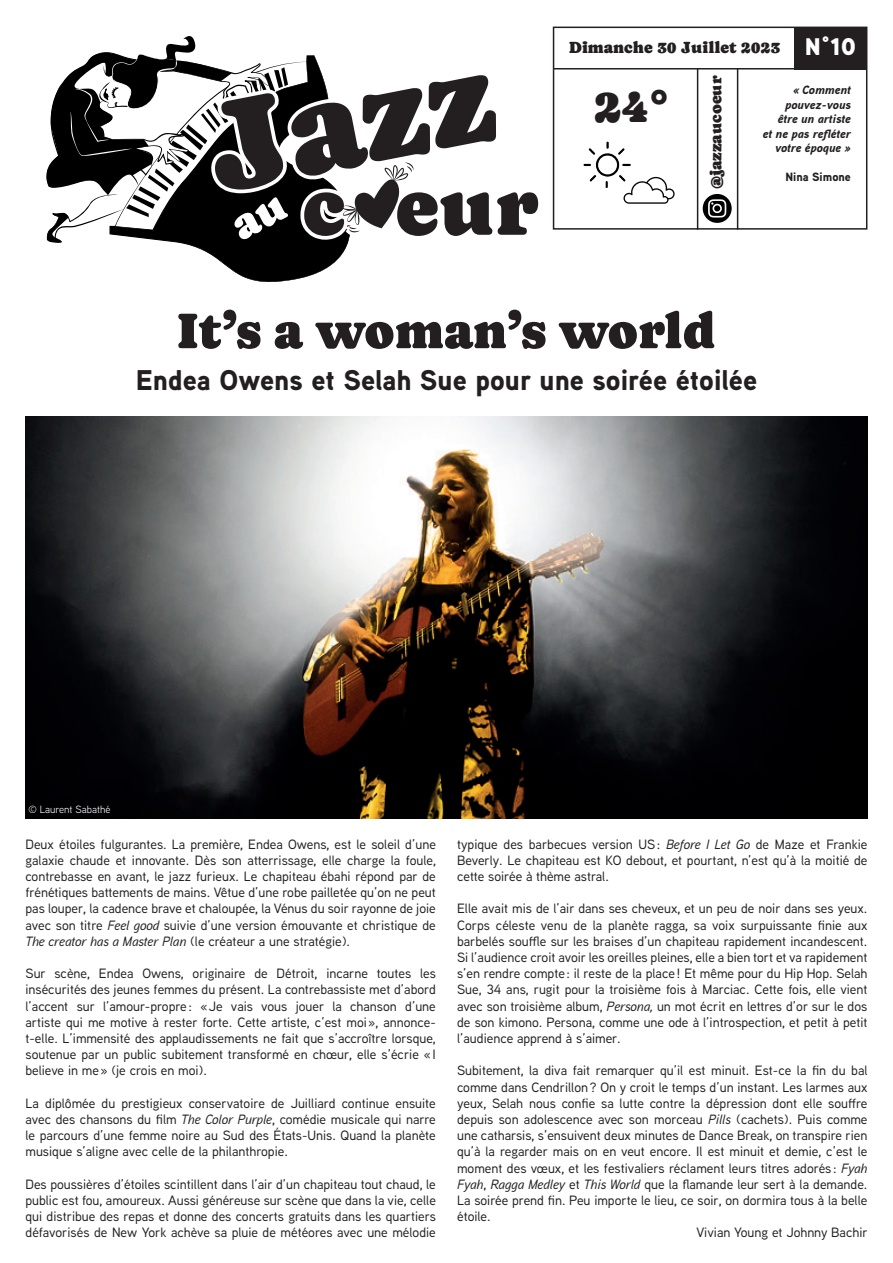
<style>
.page{position:relative;width:893px;height:1263px;background:#fff}
.page>*{position:absolute;margin:0;border:0;box-sizing:border-box;transform-origin:0 0}
.t1{font:51px "Caprasimo";color:#231f20}
.t2{font:46.5px "Caprasimo";color:#231f20}
.t3{font:900 28.5px "Aaux Next";color:#231f20}
.t4{font:16.5px "Caprasimo";color:#231f20}
.t5{font:500 13.5px/16.2px "Aaux Next";color:#231f20;text-align:justify}
.t6{font:italic 900 12px/14.4px "Aaux Next";color:#231f20;text-align:right}
.t7{font:900 12px "Aaux Next";color:#231f20}
.t8{font:10.5px "Aaux Next";color:#fff}
.s1{font-family:"Aaux Next";font-weight:900;font-size:24px;color:#fff}
.s2{font-style:italic}
</style>
<div class="page">
<img style="left:26px;top:416px;width:841px;height:402px">
<div style="left:553px;top:27px;width:314px;height:203px;border:2px solid #231f20"></div>
<hr style="left:554px;top:68px;width:313px;height:2px;background:#231f20">
<svg style="left:46px;top:36px;width:493px;height:246px"></svg>
<div style="left:794px;top:27px;width:73px;height:43px;background:#231f20"></div>
<div style="left:703px;top:194px;width:29px;height:29px;background:#000001;border-radius:50%"></div>
<svg style="left:708px;top:199px;width:18px;height:19px"></svg>
<hr style="left:737px;top:69px;width:1px;height:161px;background:#231f20">
<hr style="left:697px;top:69px;width:1px;height:161px;background:#231f20">
<img style="left:583px;top:141px;width:48px;height:47px">
<svg style="left:623px;top:177px;width:52px;height:27px"></svg>
<p class="t4" style="left:569px;top:38px;width:289px">Dimanche 30 Juillet 2023 <span class="s1">N°10</span></p>
<p class="t4" style="left:706px;top:189px;width:115px;rotate:-90deg">@jazzaucoeur</p>
<p class="t6" style="left:763px;top:83px;width:90px">« Comment pouvez-vous être un artiste<br>et ne pas refléter votre époque »</p>
<h2 class="t2" style="left:593px;top:78px;width:77px">24°</h2>
<p class="t7" style="left:785px;top:168px;width:67px">Nina Simone</p>
<h1 class="t1" style="left:177px;top:300px;width:540px">It’s a woman’s world</h1>
<h3 class="t3" style="left:136px;top:360px;width:623px">Endea Owens et Selah Sue pour une soirée étoilée</h3>
<p class="t8" style="left:28px;top:802px;width:84px">© Laurent Sabathé</p>
<p class="t5" style="left:26px;top:835px;width:412px">Deux étoiles fulgurantes. La première, Endea Owens, est le soleil d’une galaxie chaude et innovante. Dès son atterrissage, elle charge la foule, contrebasse en avant, le jazz furieux. Le chapiteau ébahi répond par de frénétiques battements de mains. Vêtue d’une robe pailletée qu’on ne peut pas louper, la cadence brave et chaloupée, la Vénus du soir rayonne de joie avec son titre <span class="s2">Feel good</span> suivie d’une version émouvante et christique de <span class="s2">The creator has a Master Plan</span> (le créateur a une stratégie).</p>
<p class="t5" style="left:26px;top:965px;width:412px">Sur scène, Endea Owens, originaire de Détroit, incarne toutes les insécurités des jeunes femmes du présent. La contrebassiste met d’abord l’accent sur l’amour-propre : «Je vais vous jouer la chanson d’une artiste qui me motive à rester forte. Cette artiste, c’est moi», annonce&shy;t-elle. L’immensité des applaudissements ne fait que s’accroître lorsque, soutenue par un public subitement transformé en chœur, elle s’écrie «I believe in me» (je crois en moi).</p>
<p class="t5" style="left:26px;top:1095px;width:412px">La diplômée du prestigieux conservatoire de Juilliard continue ensuite avec des chansons du film <span class="s2">The Color Purple</span>, comédie musicale qui narre le parcours d’une femme noire au Sud des États-Unis. Quand la planète musique s’aligne avec celle de la philanthropie.</p>
<p class="t5" style="left:26px;top:1176px;width:412px">Des poussières d’étoiles scintillent dans l’air d’un chapiteau tout chaud, le public est fou, amoureux. Aussi généreuse sur scène que dans la vie, celle qui distribue des repas et donne des concerts gratuits dans les quartiers défavorisés de New York achève sa pluie de météores avec une mélodie</p>
<p class="t5" style="left:457px;top:835px;width:412px">typique des barbecues version US: <span class="s2">Before I Let Go</span> de Maze et Frankie Beverly. Le chapiteau est KO debout, et pourtant, n’est qu’à la moitié de cette soirée à thème astral.</p>
<p class="t5" style="left:457px;top:900px;width:412px">Elle avait mis de l’air dans ses cheveux, et un peu de noir dans ses yeux.<br>Corps céleste venu de la planète ragga, sa voix surpuissante finie aux barbelés souffle sur les braises d’un chapiteau rapidement incandescent.<br>Si l’audience croit avoir les oreilles pleines, elle a bien tort et va rapidement s’en rendre compte : il reste de la place ! Et même pour du Hip Hop. Selah Sue, 34 ans, rugit pour la troisième fois à Marciac. Cette fois, elle vient avec son troisième album, <span class="s2">Persona,</span> un mot écrit en lettres d’or sur le dos de son kimono. Persona, comme une ode à l’introspection, et petit à petit l’audience apprend à s’aimer.</p>
<p class="t5" style="left:457px;top:1062px;width:412px">Subitement, la diva fait remarquer qu’il est minuit. Est-ce la fin du bal</p>
<p class="t5" style="left:457px;top:1078px;width:412px">comme dans Cendrillon? On y croit le temps d’un instant. Les larmes aux</p>
<p class="t5" style="left:457px;top:1095px;width:412px">yeux, Selah nous confie sa lutte contre la dépression dont elle souffre</p>
<p class="t5" style="left:457px;top:1111px;width:412px">depuis son adolescence avec son morceau <span class="s2">Pills</span> (cachets). Puis comme</p>
<p class="t5" style="left:457px;top:1127px;width:412px">une catharsis, s’ensuivent deux minutes de Dance Break, on transpire rien</p>
<p class="t5" style="left:457px;top:1143px;width:412px">qu’à la regarder mais on en veut encore. Il est minuit et demie, c’est le</p>
<p class="t5" style="left:457px;top:1159px;width:412px">moment des vœux, et les festivaliers réclament leurs titres adorés : <span class="s2">Fyah</span></p>
<p class="t5" style="left:457px;top:1176px;width:412px"><span class="s2">Fyah</span>, <span class="s2">Ragga Medley</span> et <span class="s2">This World</span> que la flamande leur sert à la demande.</p>
<p class="t5" style="left:457px;top:1192px;width:412px">La soirée prend fin. Peu importe le lieu, ce soir, on dormira tous à la belle</p>
<p class="t5" style="left:457px;top:1208px;width:35px">étoile.</p>
<p class="t5" style="left:696px;top:1224px;width:173px">Vivian Young et Johnny Bachir</p>
</div>
